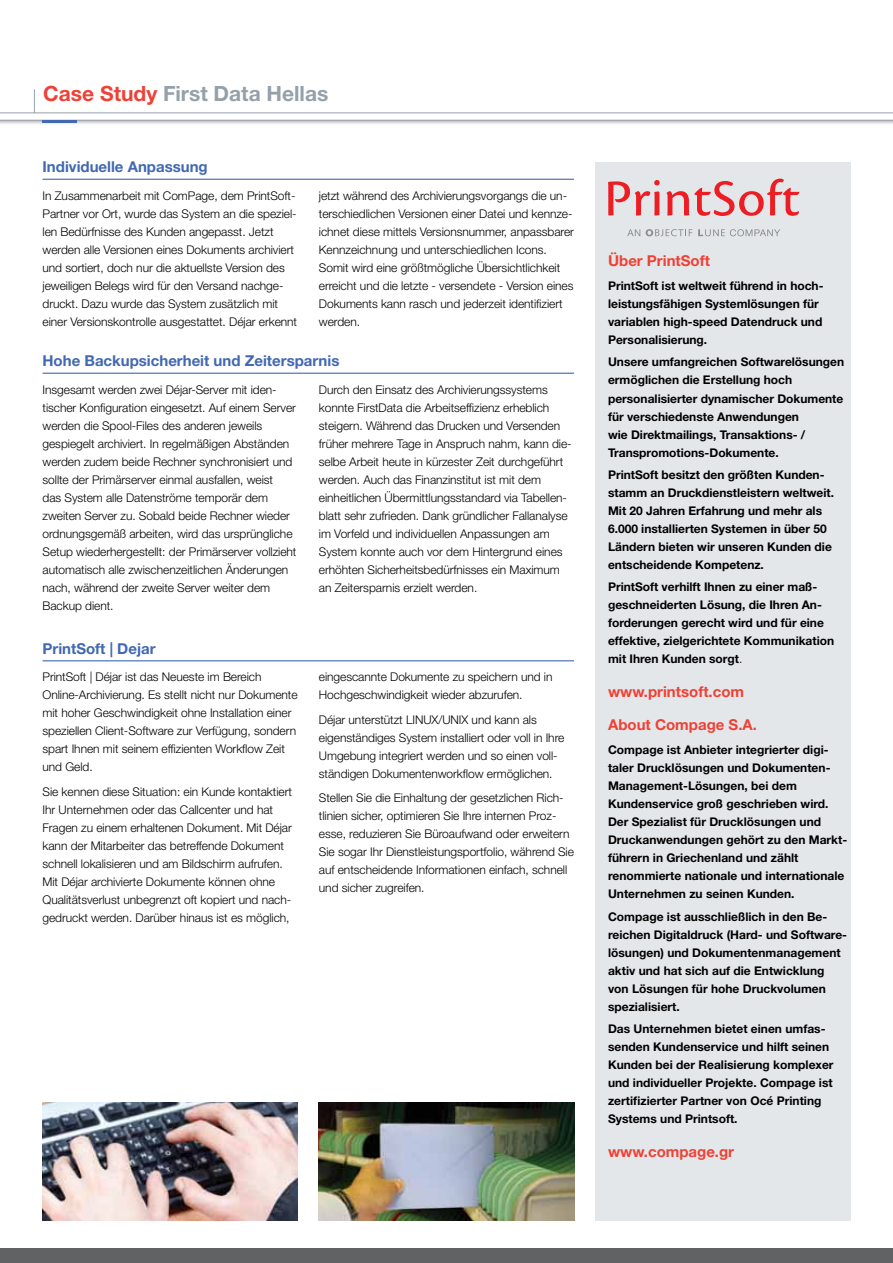
<style>
.page{position:relative;width:893px;height:1263px;background:#fff}
.page>*{position:absolute;margin:0;border:0;box-sizing:border-box;transform-origin:0 0}
.t1{font:700 21px "Helvetica Neue LT Pro";color:#95a0a9}
.t2{font:700 15px "Helvetica Neue LT Pro";color:#4168b1}
.t3{font:700 15px "Helvetica Neue LT Pro";color:#ef4135}
.t4{font:300 12px/18px "Helvetica Neue LT Pro";letter-spacing:-.005em;color:#000}
.t5{font:700 12px/18px "Helvetica Neue LT Pro";color:#000}
.s1{color:#ef4135}
.s2{font-weight:300}
</style>
<div class="page">
<div style="left:0;top:109px;width:893px;height:16px;background:#000;opacity:.5"></div>
<svg style="left:0;top:89px;width:893px;height:32px"></svg>
<hr style="left:43px;top:121px;width:34px;height:2px;background:#4168b1">
<div style="left:0;top:1248px;width:893px;height:15px;background:#616264"></div>
<div style="left:595px;top:162px;width:255px;height:1058px;background:#e4e7ea"></div>
<hr style="left:43px;top:179px;width:531px;height:1px;background:#4168b1">
<img style="left:319px;top:1103px;width:255px;height:117px">
<img style="left:43px;top:1103px;width:255px;height:117px">
<hr style="left:43px;top:373px;width:531px;height:1px;background:#4168b1">
<hr style="left:43px;top:660px;width:531px;height:1px;background:#4168b1">
<svg style="left:608px;top:180px;width:52px;height:35px"></svg>
<svg style="left:666px;top:179px;width:133px;height:37px"></svg>
<svg style="left:646px;top:229px;width:46px;height:7px"></svg>
<svg style="left:627px;top:229px;width:13px;height:7px"></svg>
<svg style="left:698px;top:229px;width:82px;height:7px"></svg>
<h1 class="t1" style="left:43px;top:80px;width:287px"><span class="s1">Case Study</span> First Data Hellas</h1>
<p class="t2" style="left:43px;top:157px;width:167px">Individuelle Anpassung</p>
<p class="t4" style="left:43px;top:186px;width:256px">In Zusammenarbeit mit ComPage, dem PrintSoft-Partner vor Ort, wurde das System an die speziel&shy;len Bedürfnisse des Kunden angepasst. Jetzt werden alle Versionen eines Dokuments archiviert und sortiert, doch nur die aktuellste Version des jeweiligen Belegs wird für den Versand nachge&shy;druckt. Dazu wurde das System zusätzlich mit einer Versionskontrolle ausgestattet. Déjar erkennt</p>
<p class="t4" style="left:319px;top:186px;width:256px">jetzt während des Archivierungsvorgangs die un&shy;terschiedlichen Versionen einer Datei und kennze&shy;ichnet diese mittels Versionsnummer, anpassbarer Kennzeichnung und unterschiedlichen Icons.<br>Somit wird eine größtmögliche Übersichtlichkeit erreicht und die letzte - versendete - Version eines Dokuments kann rasch und jederzeit identifiziert werden.</p>
<p class="t2" style="left:43px;top:351px;width:298px">Hohe Backupsicherheit und Zeitersparnis</p>
<p class="t4" style="left:43px;top:380px;width:255px">Insgesamt werden zwei Déjar-Server mit iden&shy;tischer Konfiguration eingesetzt. Auf einem Server werden die Spool-Files des anderen jeweils gespiegelt archiviert. In regelmäßigen Abständen werden zudem beide Rechner synchronisiert und sollte der Primärserver einmal ausfallen, weist<br>das System alle Datenströme temporär dem zweiten Server zu. Sobald beide Rechner wieder ordnungsgemäß arbeiten, wird das ursprüngliche Setup wiederhergestellt: der Primärserver vollzieht automatisch alle zwischenzeitlichen Änderungen nach, während der zweite Server weiter dem Backup dient.</p>
<p class="t4" style="left:319px;top:380px;width:254px">Durch den Einsatz des Archivierungssystems konnte FirstData die Arbeitseffizienz erheblich steigern. Während das Drucken und Versenden früher mehrere Tage in Anspruch nahm, kann die&shy;selbe Arbeit heute in kürzester Zeit durchgeführt werden. Auch das Finanzinstitut ist mit dem einheitlichen Übermittlungsstandard via Tabellen&shy;blatt sehr zufrieden. Dank gründlicher Fallanalyse im Vorfeld und individuellen Anpassungen am System konnte auch vor dem Hintergrund eines erhöhten Sicherheitsbedürfnisses ein Maximum an Zeitersparnis erzielt werden.</p>
<p class="t2" style="left:43px;top:639px;width:115px">PrintSoft | Dejar</p>
<p class="t4" style="left:43px;top:668px;width:257px">PrintSoft | Déjar ist das Neueste im Bereich Online-Archivierung. Es stellt nicht nur Dokumente mit hoher Geschwindigkeit ohne Installation einer speziellen Client-Software zur Verfügung, sondern spart Ihnen mit seinem effizienten Workflow Zeit und Geld.</p>
<p class="t4" style="left:43px;top:782px;width:251px">Sie kennen diese Situation: ein Kunde kontaktiert Ihr Unternehmen oder das Callcenter und hat Fragen zu einem erhaltenen Dokument. Mit Déjar kann der Mitarbeiter das betreffende Dokument schnell lokalisieren und am Bildschirm aufrufen.<br>Mit Déjar archivierte Dokumente können ohne Qualitätsverlust unbegrenzt oft kopiert und nach&shy;gedruckt werden. Darüber hinaus ist es möglich,</p>
<p class="t4" style="left:319px;top:668px;width:235px">eingescannte Dokumente zu speichern und in<br>Hochgeschwindigkeit wieder abzurufen.</p>
<p class="t4" style="left:319px;top:710px;width:247px">Déjar unterstützt LINUX/UNIX und kann als eigenständiges System installiert oder voll in Ihre Umgebung integriert werden und so einen voll&shy;ständigen Dokumentenworkflow ermöglichen.</p>
<p class="t4" style="left:319px;top:788px;width:257px">Stellen Sie die Einhaltung der gesetzlichen Rich&shy;tlinien sicher, optimieren Sie Ihre internen Proz&shy;esse, reduzieren Sie Büroaufwand oder erweitern Sie sogar Ihr Dienstleistungsportfolio, während Sie auf entscheidende Informationen einfach, schnell und sicher zugreifen.</p>
<p class="t3" style="left:608px;top:251px;width:103px">Über PrintSoft</p>
<p class="t5" style="left:608px;top:277px;width:217px">PrintSoft ist weltweit führend in hoch&shy;leistungsfähigen Systemlösungen für variablen high-speed Datendruck und Personalisierung.</p>
<p class="t5" style="left:608px;top:353px;width:238px">Unsere umfangreichen Softwarelösungen ermöglichen die Erstellung hoch personalisierter dynamischer Dokumente für verschiedenste Anwendungen<br>wie Direktmailings, Transaktions- / Transpromotions-Dokumente.</p>
<p class="t5" style="left:608px;top:465px;width:227px">PrintSoft besitzt den größten Kunden&shy;stamm an Druckdienstleistern weltweit.<br>Mit 20 Jahren Erfahrung und mehr als 6.000 installierten Systemen in über 50<br>Ländern bieten wir unseren Kunden die entscheidende Kompetenz.</p>
<p class="t5" style="left:608px;top:577px;width:228px">PrintSoft verhilft Ihnen zu einer maß&shy;geschneiderten Lösung, die Ihren An&shy;forderungen gerecht wird und für eine effektive, zielgerichtete Kommunikation mit Ihren Kunden sorgt<span class="s2">.</span></p>
<p class="t3" style="left:608px;top:682px;width:138px">www.printsoft.com</p>
<p class="t3" style="left:608px;top:715px;width:150px">About Compage S.A.</p>
<p class="t5" style="left:608px;top:741px;width:241px">Compage ist Anbieter integrierter digi&shy;taler Drucklösungen und Dokumenten-Management-Lösungen, bei dem Kundenservice groß geschrieben wird.<br>Der Spezialist für Drucklösungen und Druckanwendungen gehört zu den Markt&shy;führern in Griechenland und zählt renommierte nationale und internationale Unternehmen zu seinen Kunden.</p>
<p class="t5" style="left:608px;top:907px;width:241px">Compage ist ausschließlich in den Be&shy;reichen Digitaldruck (Hard- und Software&shy;lösungen) und Dokumentenmanagement aktiv und hat sich auf die Entwicklung von Lösungen für hohe Druckvolumen spezialisiert.</p>
<p class="t5" style="left:608px;top:1019px;width:227px">Das Unternehmen bietet einen umfas&shy;senden Kundenservice und hilft seinen Kunden bei der Realisierung komplexer und individueller Projekte. Compage ist zertifizierter Partner von Océ Printing Systems und Printsoft.</p>
<p class="t3" style="left:608px;top:1142px;width:128px">www.compage.gr</p>
</div>
